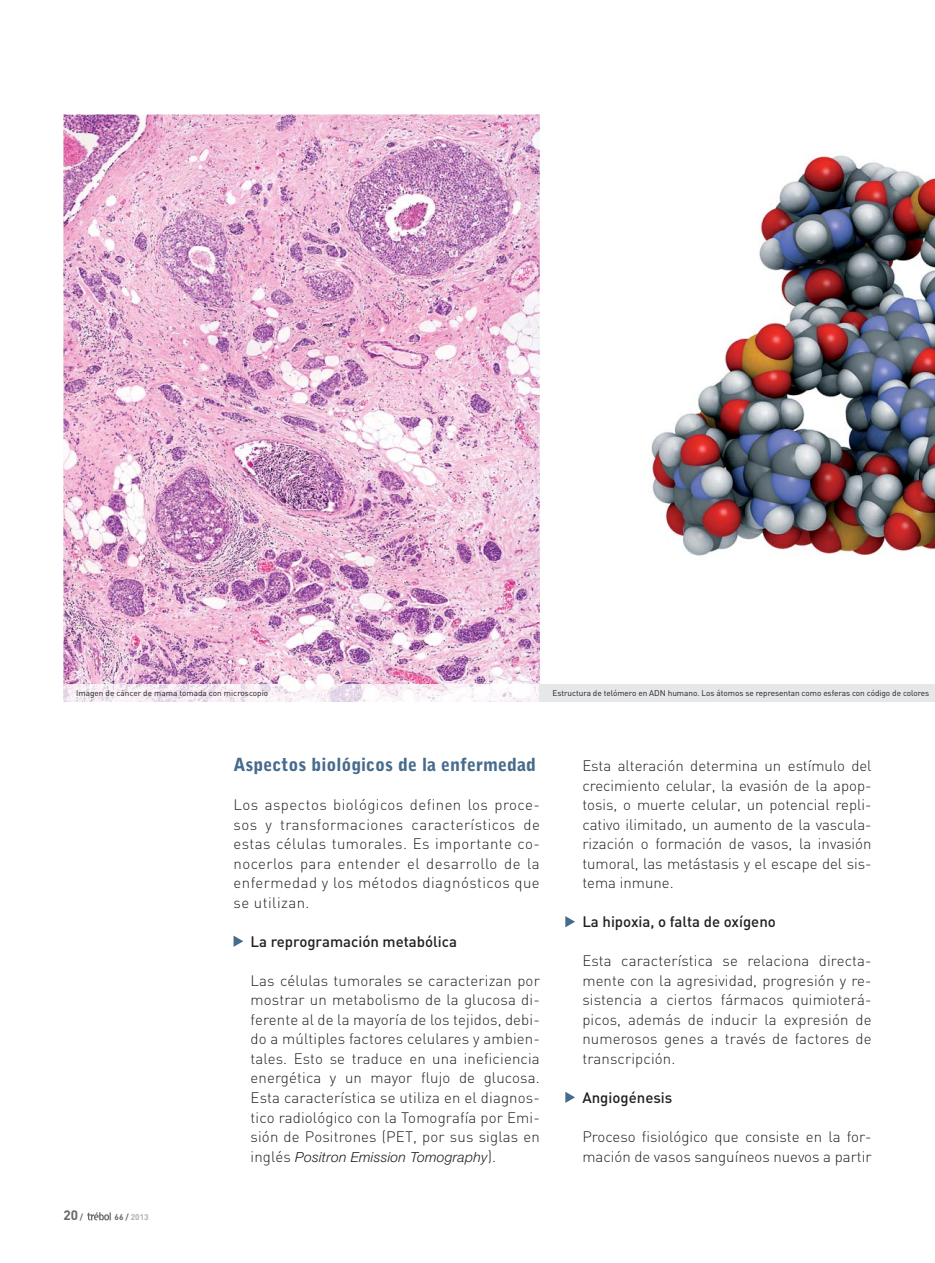
<style>
.page{position:relative;width:935px;height:1263px;background:#fff}
.page>*{position:absolute;margin:0;border:0;box-sizing:border-box;transform-origin:0 0}
.t1{font:900 18px "Bell Gothic Std";color:#466b8c}
.t2{font:300 15px/19.5px "DIN";letter-spacing:.01em;color:#231f20;text-align:justify}
.t3{font:500 15px "DIN";color:#231f20}
.t4{font:italic 300 13.8px "Helvetica Neue";letter-spacing:.02em;color:#231f20}
.t5{font:700 13.5px "DIN";color:#67686b}
.t6{font:8.25px "DIN";letter-spacing:-.005em;color:#231f20}
.t7{font:700 8.25px "DIN";color:#aeb0b3}
.s1{font-size:8.25px}
.s2{color:#67686b}
.s3{font-family:"DIN";font-style:normal;font-size:15px}
</style>
<div class="page">
<svg style="left:87px;top:1212px;width:24px;height:8px"></svg>
<svg style="left:233px;top:935px;width:10px;height:11px"></svg>
<svg style="left:565px;top:916px;width:10px;height:11px"></svg>
<svg style="left:565px;top:1091px;width:10px;height:11px"></svg>
<img style="left:63px;top:114px;width:477px;height:570px">
<img style="left:651px;top:155px;width:284px;height:401px">
<img style="left:63px;top:684px;width:477px;height:17px">
<div style="left:540px;top:684px;width:395px;height:17px;background:#e6e7e8"></div>
<p class="t6" style="left:76px;top:689px;width:194px">Imagen de cáncer de mama tomada con microscopio</p>
<p class="t6" style="left:552px;top:689px;width:378px">Estructura de telómero en ADN humano. Los átomos se representan como esferas con código de colores</p>
<p class="t5" style="left:63px;top:1210px;width:21px">20 <span class="s1">/</span></p>
<p class="t7" style="left:115px;top:1214px;width:36px"><span class="s2">66 /</span> 2013</p>
<p class="t1" style="left:233px;top:756px;width:304px">Aspectos biológicos de la enfermedad</p>
<p class="t2" style="left:233px;top:796px;width:308px">Los aspectos biológicos definen los proce&shy;sos y transformaciones característicos de estas células tumorales. Es importante co&shy;nocerlos para entender el desarrollo de la enfermedad y los métodos diagnósticos que se utilizan.</p>
<p class="t3" style="left:250px;top:935px;width:208px">La reprogramación metabólica</p>
<p class="t2" style="left:250px;top:972px;width:291px">Las células tumorales se caracterizan por mostrar un metabolismo de la glucosa di&shy;ferente al de la mayoría de los tejidos, debi&shy;do a múltiples factores celulares y ambien&shy;tales. Esto se traduce en una ineficiencia energética y un mayor flujo de glucosa.<br>Esta característica se utiliza en el diagnos&shy;tico radiológico con la Tomografía por Emi&shy;sión de Positrones (PET, por sus siglas en</p>
<p class="t4" style="left:250px;top:1151px;width:247px"><span class="s3">inglés</span> Positron Emission Tomography<span class="s3">).</span></p>
<p class="t2" style="left:582px;top:757px;width:291px">Esta alteración determina un estímulo del crecimiento celular, la evasión de la apop&shy;tosis, o muerte celular, un potencial repli&shy;cativo ilimitado, un aumento de la vascula&shy;rización o formación de vasos, la invasión tumoral, las metástasis y el escape del sis&shy;tema inmune.</p>
<p class="t3" style="left:582px;top:916px;width:195px">La hipoxia, o falta de oxígeno</p>
<p class="t2" style="left:582px;top:952px;width:291px">Esta característica se relaciona directa&shy;mente con la agresividad, progresión y re&shy;sistencia a ciertos fármacos quimioterá&shy;picos, además de inducir la expresión de numerosos genes a través de factores de transcripción.</p>
<p class="t3" style="left:582px;top:1091px;width:91px">Angiogénesis</p>
<p class="t2" style="left:582px;top:1128px;width:291px">Proceso fisiológico que consiste en la for&shy;mación de vasos sanguíneos nuevos a partir</p>
</div>
